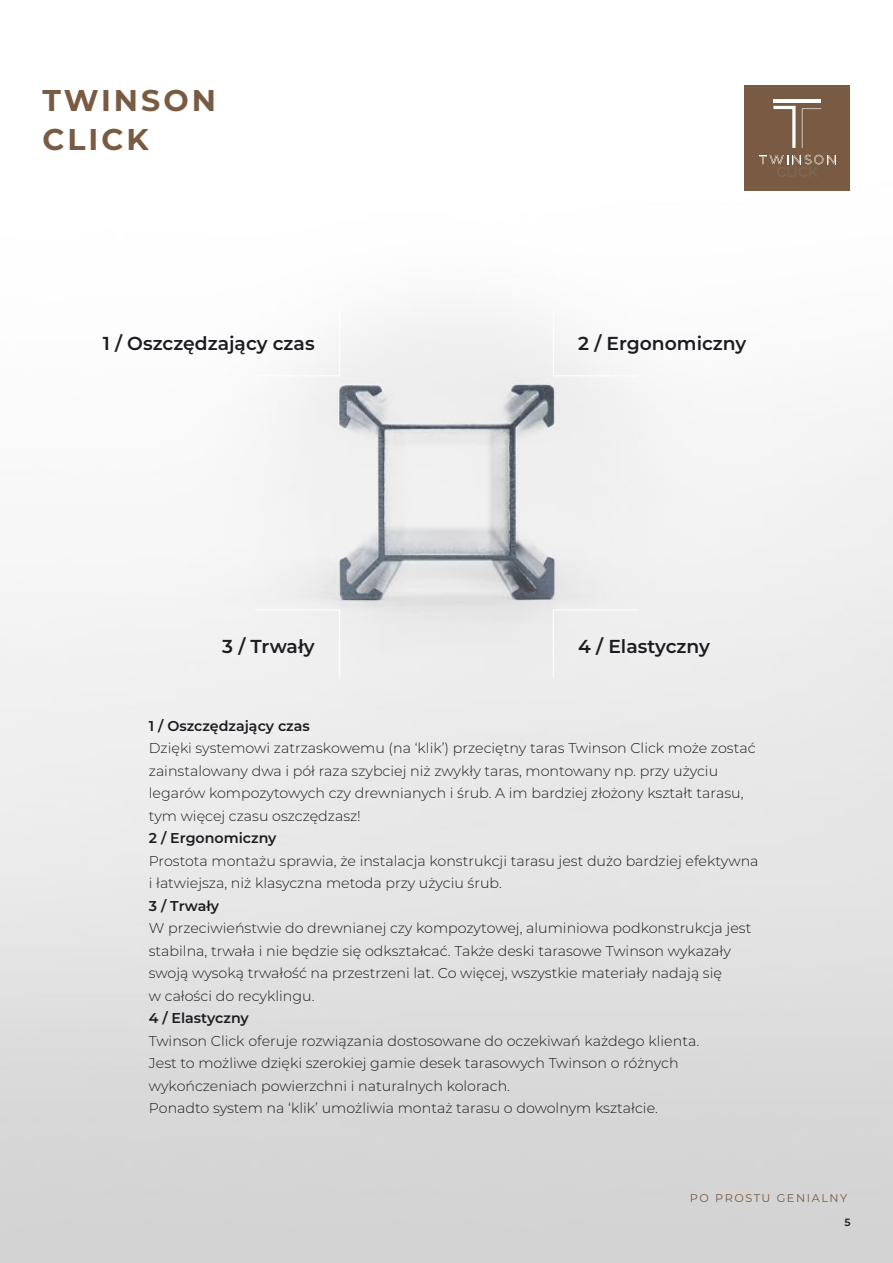
<style>
.page{position:relative;width:893px;height:1263px;background:#fff}
.page>*{position:absolute;margin:0;border:0;box-sizing:border-box;transform-origin:0 0}
.t1{font:700 30px/39px "Montserrat";letter-spacing:.1em;color:#785b42}
.t2{font:600 18.75px "Montserrat";color:#1b1c20}
.t3{font:300 14.25px/22.5px "Montserrat";color:#1b1c20}
.t4{font:600 14.25px "Montserrat";color:#1b1c20}
.t5{font:11.25px "Montserrat";letter-spacing:.14em;color:#785b42}
.t6{font:600 10.5px "Montserrat";color:#1b1c20}
</style>
<div class="page">
<img style="left:0;top:85px;width:893px;height:1178px">
<svg style="left:553px;top:308px;width:86px;height:69px"></svg>
<svg style="left:254px;top:308px;width:86px;height:69px"></svg>
<div style="left:745px;top:85px;width:105px;height:106px;background:#785b42"></div>
<svg style="left:759px;top:155px;width:77px;height:21px"></svg>
<svg style="left:802px;top:108px;width:19px;height:40px"></svg>
<hr style="left:773px;top:99px;width:48px;height:3px;background:#fff">
<svg style="left:773px;top:106px;width:22px;height:42px"></svg>
<div style="left:254px;top:609px;width:86px;height:69px;background:#f0f0f0"></div>
<div style="left:553px;top:609px;width:86px;height:69px;background:#eee"></div>
<h1 class="t1" style="left:43px;top:79px;width:175px">TWINSON<br>CLICK</h1>
<h2 class="t2" style="left:103px;top:330px;width:213px">1 / Oszczędzający czas</h2>
<h2 class="t2" style="left:578px;top:330px;width:170px">2 / Ergonomiczny</h2>
<h2 class="t2" style="left:222px;top:633px;width:94px">3 / Trwały</h2>
<h2 class="t2" style="left:578px;top:633px;width:133px">4 / Elastyczny</h2>
<p class="t4" style="left:149px;top:715px;width:162px">1 / Oszczędzający czas</p>
<p class="t3" style="left:149px;top:736px;width:608px">Dzięki systemowi zatrzaskowemu (na ‘klik’) przeciętny taras Twinson Click może zostać zainstalowany dwa i pół raza szybciej niż zwykły taras, montowany np. przy użyciu legarów kompozytowych czy drewnianych i śrub. A im bardziej złożony kształt tarasu, tym więcej czasu oszczędzasz!</p>
<p class="t4" style="left:149px;top:828px;width:129px">2 / Ergonomiczny</p>
<p class="t3" style="left:149px;top:849px;width:611px">Prostota montażu sprawia, że instalacja konstrukcji tarasu jest dużo bardziej efektywna i łatwiejsza, niż klasyczna metoda przy użyciu śrub.</p>
<p class="t4" style="left:149px;top:895px;width:72px">3 / Trwały</p>
<p class="t3" style="left:149px;top:916px;width:604px">W przeciwieństwie do drewnianej czy kompozytowej, aluminiowa podkonstrukcja jest stabilna, trwała i nie będzie się odkształcać. Także deski tarasowe Twinson wykazały swoją wysoką trwałość na przestrzeni lat. Co więcej, wszystkie materiały nadają się<br>w całości do recyklingu.</p>
<p class="t4" style="left:149px;top:1008px;width:102px">4 / Elastyczny</p>
<p class="t3" style="left:149px;top:1029px;width:552px">Twinson Click oferuje rozwiązania dostosowane do oczekiwań każdego klienta.<br>Jest to możliwe dzięki szerokiej gamie desek tarasowych Twinson o różnych wykończeniach powierzchni i naturalnych kolorach.<br>Ponadto system na ‘klik’ umożliwia montaż tarasu o dowolnym kształcie.</p>
<p class="t5" style="left:690px;top:1190px;width:159px">PO PROSTU GENIALNY</p>
<p class="t6" style="left:844px;top:1214px;width:8px">5</p>
</div>
